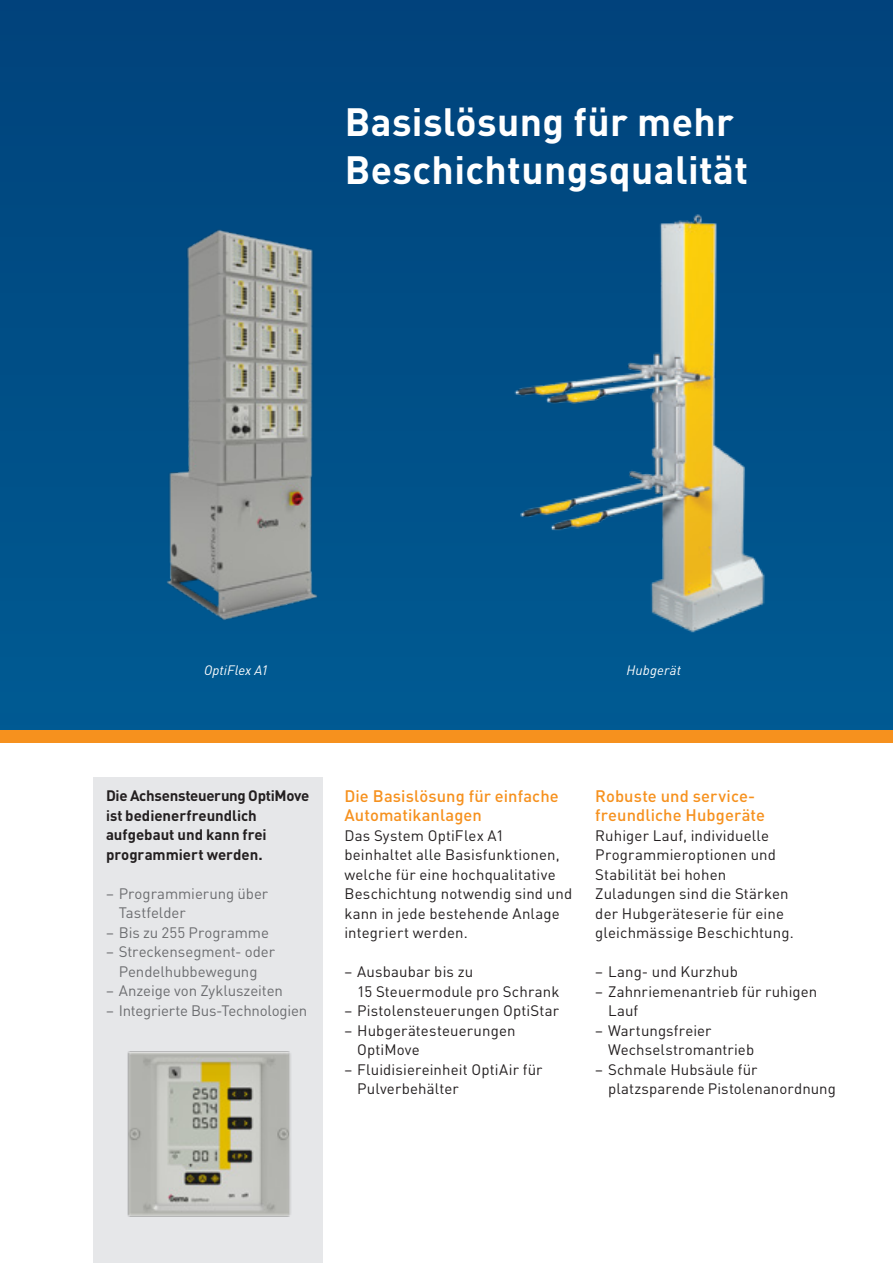
<style>
.page{position:relative;width:893px;height:1263px;background:#fff}
.page>*{position:absolute;margin:0;border:0;box-sizing:border-box;transform-origin:0 0}
.t1{font:700 39px/48px "DIN Pro";letter-spacing:.01em;color:#fff}
.t2{font:500 16.5px/19.5px "DIN Pro";letter-spacing:.005em;color:#f6911e}
.t3{font:15px/19.5px "DIN Pro";letter-spacing:.01em;color:#231f20}
.t4{font:15px/19.5px "DIN Pro";letter-spacing:-.005em;color:#6c6d70}
.t5{font:700 15px/19.5px "DIN Pro";letter-spacing:-.005em;color:#231f20}
.t6{font:italic 13.5px "DIN Pro";letter-spacing:.01em;color:#fff}
</style>
<div class="page">
<div style="left:0;top:0;width:893px;height:737px;background:linear-gradient(to bottom,#00427b,#005b93)"></div>
<div style="left:880px;top:0;width:13px;height:737px;background:#004e86"></div>
<div style="left:0;top:730px;width:893px;height:13px;background:#f6911e"></div>
<div style="left:93px;top:777px;width:230px;height:486px;background:#e6e7e9"></div>
<img style="left:127px;top:1051px;width:164px;height:166px">
<img style="left:507px;top:210px;width:344px;height:450px">
<img style="left:102px;top:197px;width:315px;height:477px">
<h1 class="t1" style="left:345px;top:93px;width:405px">Basislösung für mehr<br>Beschichtungsqualität</h1>
<p class="t6" style="left:204px;top:660px;width:66px">OptiFlex A1</p>
<p class="t6" style="left:626px;top:660px;width:56px">Hubgerät</p>
<p class="t5" style="left:106px;top:784px;width:205px">Die Achsensteuerung OptiMove ist bedienerfreundlich aufgebaut und kann frei programmiert werden.</p>
<p class="t4" style="left:119px;top:882px;width:151px;text-indent:-13px">– Programmierung über<br>Tastfelder</p>
<p class="t4" style="left:106px;top:921px;width:165px">– Bis zu 255 Programme</p>
<p class="t4" style="left:106px;top:940px;width:171px;text-align:center">– Streckensegment- oder<br>Pendelhubbewegung</p>
<p class="t4" style="left:106px;top:979px;width:178px">– Anzeige von Zykluszeiten</p>
<p class="t4" style="left:106px;top:999px;width:203px">– Integrierte Bus-Technologien</p>
<p class="t2" style="left:344px;top:784px;width:216px">Die Basislösung für einfache<br>Automatikanlagen</p>
<p class="t3" style="left:344px;top:824px;width:229px">Das System OptiFlex A1 beinhaltet alle Basisfunktionen, welche für eine hochqualitative<br>Beschichtung notwendig sind und kann in jede bestehende Anlage integriert werden.</p>
<p class="t3" style="left:357px;top:960px;width:204px;text-indent:-13px">– Ausbaubar bis zu<br>15 Steuermodule pro Schrank</p>
<p class="t3" style="left:344px;top:999px;width:216px">– Pistolensteuerungen OptiStar</p>
<p class="t3" style="left:357px;top:1019px;width:160px;text-indent:-13px">– Hubgerätesteuerungen<br>OptiMove</p>
<p class="t3" style="left:357px;top:1058px;width:187px;text-indent:-13px">– Fluidisiereinheit OptiAir für<br>Pulverbehälter</p>
<p class="t2" style="left:595px;top:784px;width:171px">Robuste und service&shy;freundliche Hubgeräte</p>
<p class="t3" style="left:595px;top:824px;width:200px">Ruhiger Lauf, individuelle<br>Programmieroptionen und<br>Stabilität bei hohen<br>Zuladungen sind die Stärken der Hubgeräteserie für eine gleichmässige Beschichtung.</p>
<p class="t3" style="left:595px;top:960px;width:144px">– Lang- und Kurzhub</p>
<p class="t3" style="left:608px;top:980px;width:211px;text-indent:-13px">– Zahnriemenantrieb für ruhigen<br>Lauf</p>
<p class="t3" style="left:608px;top:1019px;width:148px;text-indent:-13px">– Wartungsfreier<br>Wechselstromantrieb</p>
<p class="t3" style="left:608px;top:1058px;width:229px;text-indent:-13px">– Schmale Hubsäule für platzsparende Pistolenanordnung</p>
</div>
